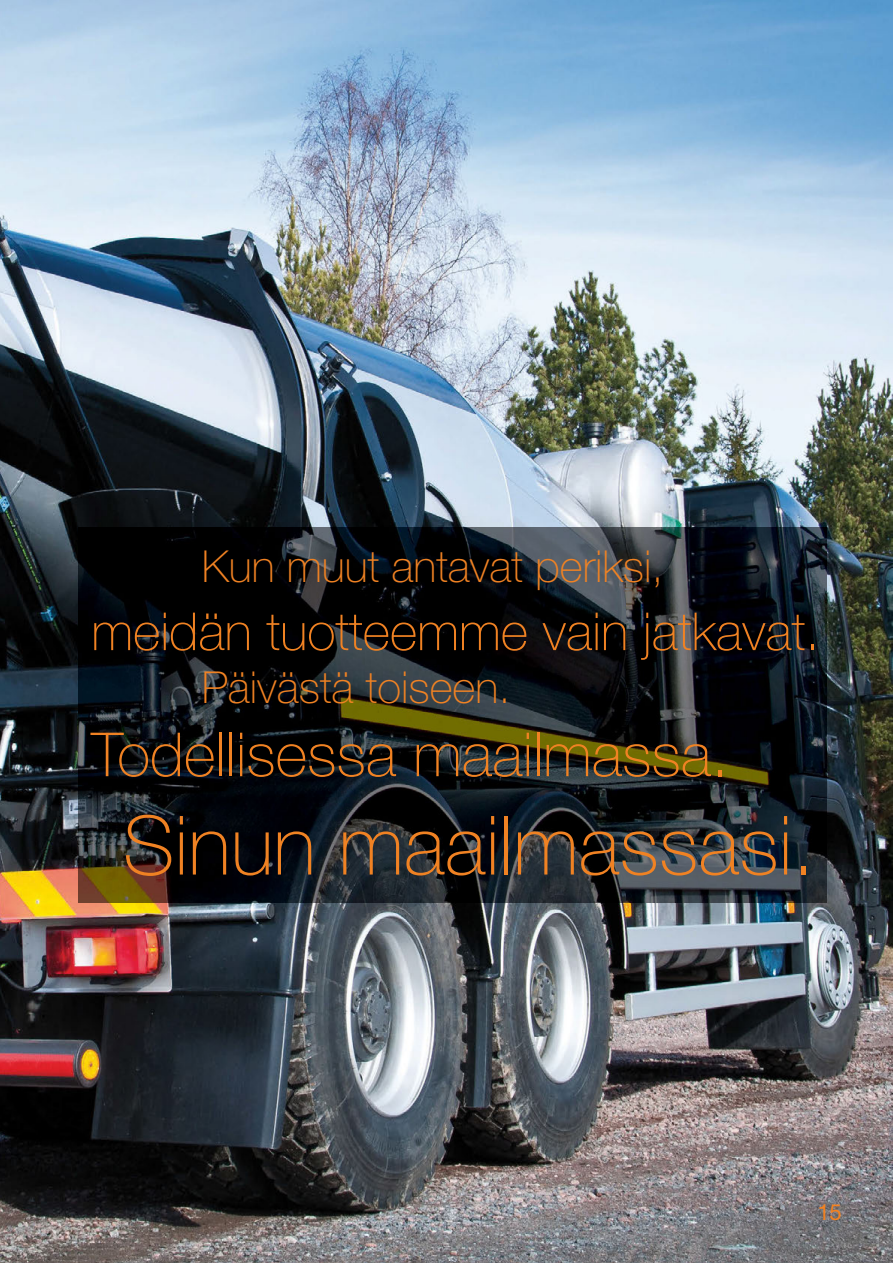
<style>
.page{position:relative;width:893px;height:1263px;background:#fff}
.page>*{position:absolute;margin:0;border:0;box-sizing:border-box;transform-origin:0 0}
.t1{font:100 81.9px "Helvetica Neue";color:#f08223}
.t2{font:100 60.9px "Helvetica Neue";color:#f08223}
.t3{font:100 52.5px "Helvetica Neue";color:#f08223}
.t4{font:100 44.1px "Helvetica Neue";color:#f08223}
.t5{font:22.2px "Helvetica Neue";color:#f58220}
</style>
<div class="page">
<img style="left:0;top:0;width:893px;height:1263px">
<img style="left:78px;top:527px;width:748px;height:375px">
<p class="t4" style="left:202px;top:541px;width:464px">Kun muut antavat periksi,</p>
<p class="t3" style="left:91px;top:601px;width:730px">meidän tuotteemme vain jatkavat.</p>
<p class="t4" style="left:202px;top:662px;width:310px">Päivästä toiseen.</p>
<h2 class="t2" style="left:91px;top:720px;width:638px">Todellisessa maailmassa.</h2>
<h1 class="t1" style="left:123px;top:799px;width:694px">Sinun maailmassasi.</h1>
<p class="t5" style="left:818px;top:1198px;width:26px">15</p>
</div>
